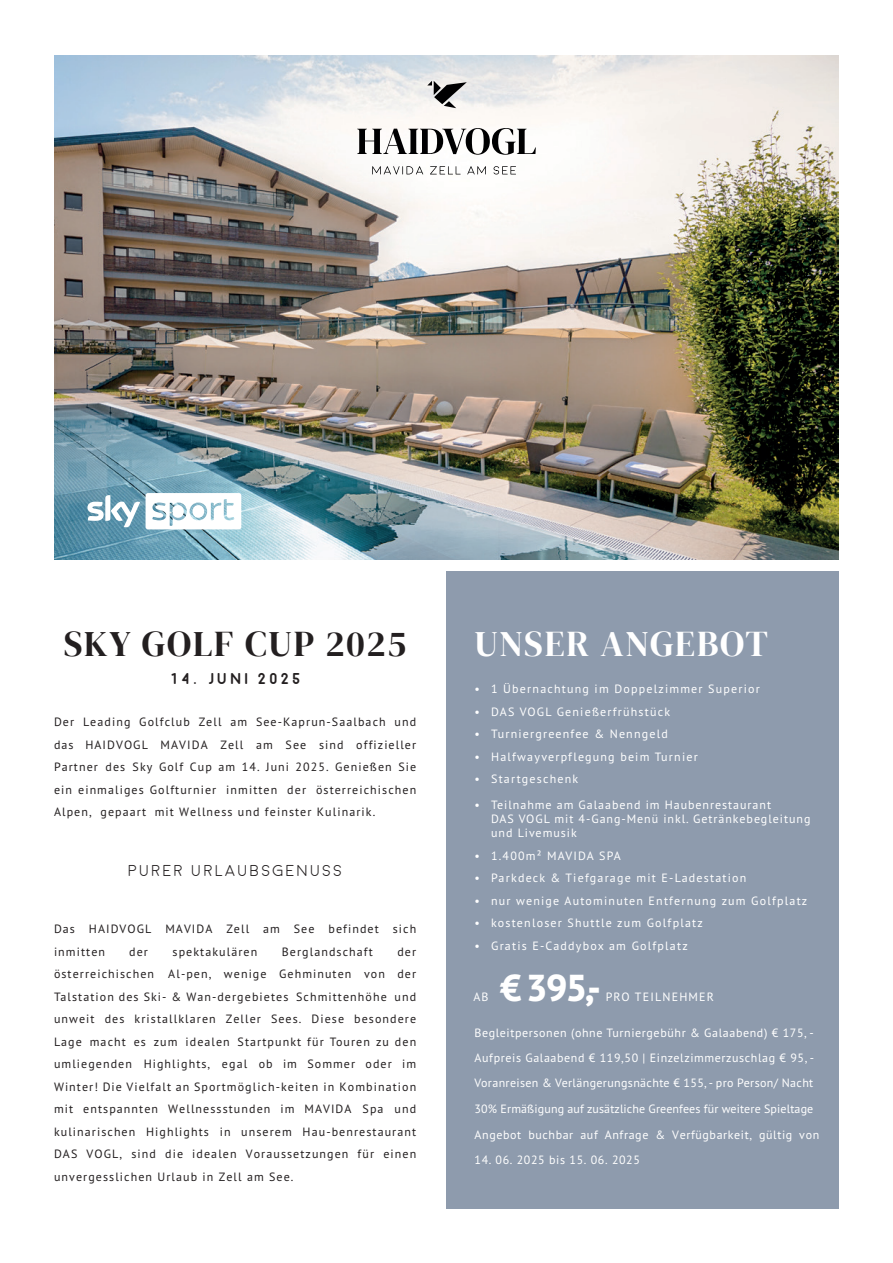
<style>
.page{position:relative;width:893px;height:1263px;background:#fff}
.page>*{position:absolute;margin:0;border:0;box-sizing:border-box;transform-origin:0 0}
.t1{font:800 37.5px "PT Sans Pro";color:#fff}
.t2{font:36px "DM Serif Display";letter-spacing:.05em;color:#231f20}
.t3{font:36px "DM Serif Display";letter-spacing:.045em;color:#fff}
.t4{font:300 15.75px "Moon";letter-spacing:.15em;color:#231f20}
.t5{font:700 15.75px "Moon";letter-spacing:.15em;color:#231f20}
.t6{font:12px/22.5px "PT Sans Pro";letter-spacing:.09em;color:#231f20;text-align:justify}
.t7{font:12px "PT Sans Pro";letter-spacing:.1em;color:#fff}
.t8{font:12px/25.7px "PT Sans Pro";letter-spacing:.05em;color:#fff}
.t9{font:12px/14.4px "PT Sans Pro";letter-spacing:.08em;color:#fff}
</style>
<div class="page">
<img style="left:54px;top:55px;width:785px;height:504px">
<div style="left:446px;top:571px;width:393px;height:638px;background:#8e9bad"></div>
<svg style="left:146px;top:493px;width:95px;height:36px"></svg>
<div style="left:193px;top:505px;width:11px;height:13px;background:#fff;border-radius:50%"></div>
<svg style="left:87px;top:495px;width:53px;height:32px"></svg>
<svg style="left:427px;top:81px;width:40px;height:27px"></svg>
<svg style="left:372px;top:166px;width:51px;height:8px"></svg>
<svg style="left:430px;top:166px;width:31px;height:8px"></svg>
<svg style="left:467px;top:166px;width:19px;height:8px"></svg>
<svg style="left:494px;top:166px;width:22px;height:8px"></svg>
<svg style="left:357px;top:128px;width:179px;height:27px"></svg>
<h2 class="t2" style="left:64px;top:622px;width:344px">SKY GOLF CUP 2025</h2>
<h3 class="t5" style="left:170px;top:671px;width:132px">14. JUnI 2025</h3>
<p class="t6" style="left:54px;top:710px;width:364px">Der Leading Golfclub Zell am See-Kaprun-Saalbach und das HAIDVOGL MAVIDA Zell am See sind offizieller Partner des Sky Golf Cup am 14. Juni 2025. Genießen Sie ein einmaliges Golfturnier inmitten der österreichischen Alpen, gepaart mit Wellness und feinster Kulinarik.</p>
<h3 class="t4" style="left:128px;top:862px;width:216px">PURER URLAUBSGENUSS</h3>
<p class="t6" style="left:54px;top:917px;width:364px">Das HAIDVOGL MAVIDA Zell am See befindet sich inmitten</p>
<p class="t6" style="left:129px;top:940px;width:20px">der</p>
<p class="t6" style="left:173px;top:940px;width:86px">spektakulären</p>
<p class="t6" style="left:282px;top:940px;width:93px">Berglandschaft</p>
<p class="t6" style="left:54px;top:940px;width:364px;text-indent:343px">der österreichischen Al-pen, wenige Gehminuten von der Talstation des Ski- &amp; Wan-dergebietes Schmittenhöhe und unweit des kristallklaren Zeller Sees. Diese besondere Lage macht es zum idealen Startpunkt für Touren zu den umliegenden Highlights, egal ob im Sommer oder im Winter! Die Vielfalt an Sportmöglich-keiten in Kombination mit entspannten Wellnessstunden im MAVIDA Spa und kulinarischen Highlights in unserem Hau-benrestaurant DAS VOGL, sind die idealen Voraussetzungen für einen unvergesslichen Urlaub in Zell am See.</p>
<h2 class="t3" style="left:475px;top:622px;width:295px">UNSER ANGEBOT</h2>
<p class="t7" style="left:475px;top:681px;width:287px">• 1 Übernachtung im Doppelzimmer Superior</p>
<p class="t7" style="left:475px;top:703px;width:197px">• DAS VOGL Genießerfrühstück</p>
<p class="t7" style="left:475px;top:726px;width:195px">• Turniergreenfee &amp; Nenngeld</p>
<p class="t7" style="left:475px;top:748px;width:225px">• Halfwayverpflegung beim Turnier</p>
<p class="t7" style="left:475px;top:771px;width:105px">• Startgeschenk</p>
<p class="t9" style="left:491px;top:797px;width:321px;text-indent:-16px">• Teilnahme am Galaabend im Haubenrestaurant<br>DAS VOGL mit 4-Gang-Menü inkl. Getränkebegleitung und Livemusik</p>
<p class="t7" style="left:475px;top:848px;width:148px">• 1.400m² MAVIDA SPA</p>
<p class="t7" style="left:475px;top:870px;width:273px">• Parkdeck &amp; Tiefgarage mit E-Ladestation</p>
<p class="t7" style="left:475px;top:893px;width:334px">• nur wenige Autominuten Entfernung zum Golfplatz</p>
<p class="t7" style="left:475px;top:915px;width:230px">• kostenloser Shuttle zum Golfplatz</p>
<p class="t7" style="left:475px;top:938px;width:215px">• Gratis E-Caddybox am Golfplatz</p>
<h1 class="t1" style="left:499px;top:963px;width:103px">€ 395,-</h1>
<p class="t7" style="left:606px;top:989px;width:110px">PRO TEILNEHMER</p>
<p class="t8" style="left:475px;top:1019px;width:346px">Begleitpersonen (ohne Turniergebühr &amp; Galaabend) € 175, - Aufpreis Galaabend € 119,50 | Einzelzimmerzuschlag € 95, - Voranreisen &amp; Verlängerungsnächte € 155, - pro Person/ Nacht 30% Ermäßigung auf zusätzliche Greenfees für weitere Spieltage Angebot buchbar auf Anfrage &amp; Verfügbarkeit, gültig von</p>
<p class="t8" style="left:475px;top:1147px;width:167px">14. 06. 2025 bis 15. 06. 2025</p>
<p class="t9" style="left:473px;top:989px;width:17px">AB</p>
</div>
